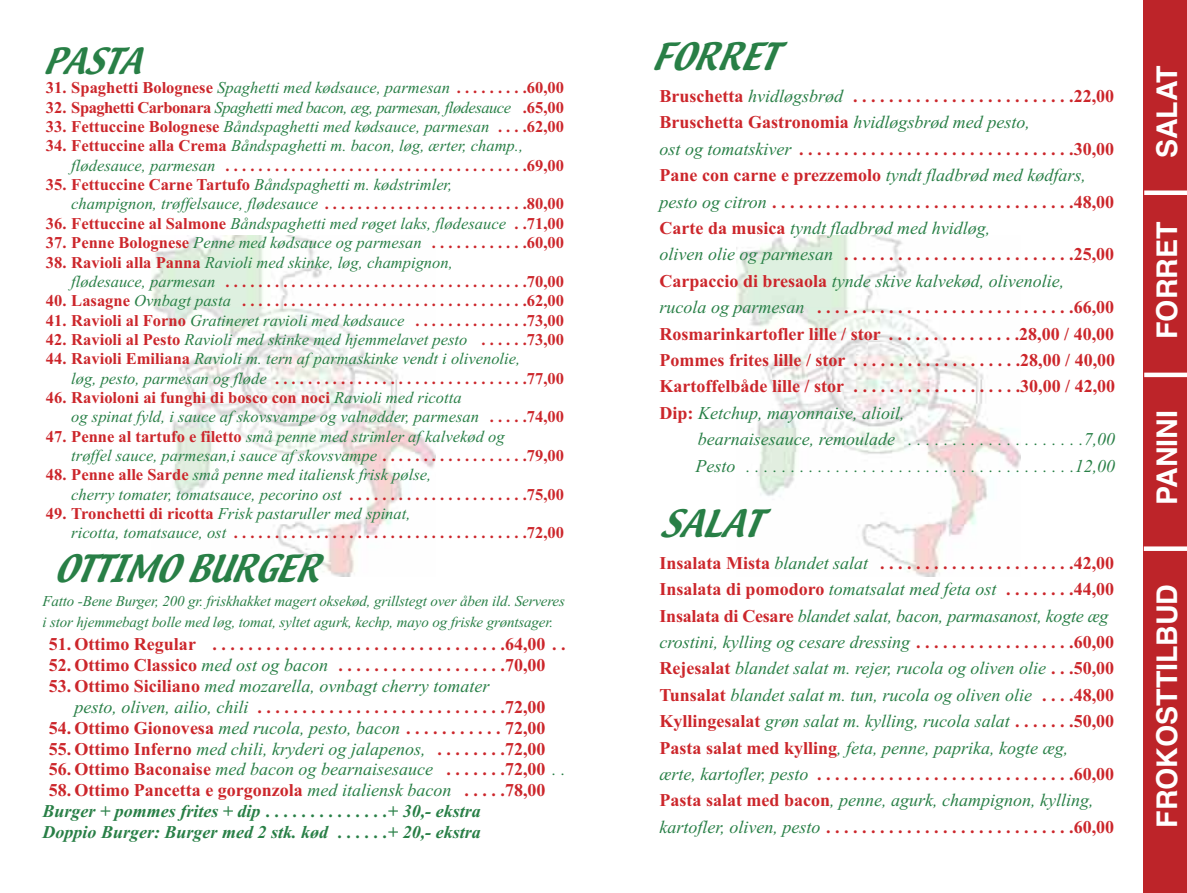
<style>
.page{position:relative;width:1187px;height:893px;background:#fff}
.page>*{position:absolute;margin:0;border:0;box-sizing:border-box;transform-origin:0 0}
.t1{font:italic 33px "Textile";color:#287f46}
.t2{font:italic 31.5px "Textile";color:#287f46}
.t3{font:700 28.5px "Helvetica";color:#fff}
.t4{font:700 18px/26.4px "Times New Roman";color:#cc262b}
.t5{font:italic 18px/26.4px "Times New Roman";color:#287f46}
.t6{font:italic 700 18px/20.9px "Times New Roman";color:#287f46}
.t7{font:italic 16.5px/19.4px "Times New Roman";color:#287f46}
.t8{font:700 16.5px/19.4px "Times New Roman";color:#cc262b}
.t9{font:italic 16.5px "Times New Roman";letter-spacing:-.03em;color:#287f46}
.t10{font:italic 15px/20.9px "Times New Roman";letter-spacing:-.01em;color:#287f46}
.s1{font-weight:400;font-style:italic;color:#287f46}
.s2{font-weight:700;font-style:normal;color:#cc262b}
.s3{font-style:normal;color:#cc262b}
.s4{font-weight:400}
</style>
<div class="page">
<img style="left:151px;top:236px;width:285px;height:341px">
<img style="left:736px;top:236px;width:284px;height:341px">
<div style="left:1143px;top:0;width:43px;height:893px;background:#bd2429"></div>
<div style="left:1144px;top:190px;width:42px;height:5px;background:#fff"></div>
<hr style="left:1144px;top:373px;width:42px;height:4px;background:#fff">
<div style="left:1143px;top:546px;width:43px;height:5px;background:#fff"></div>
<h2 class="t2" style="left:43px;top:45px;width:109px">PASTA</h2>
<p class="t8" style="left:46px;top:78px;width:519px">31. Spaghetti Bolognese <span class="s1">Spaghetti med kødsauce, parmesan</span> . . . . . . . . .60,00</p>
<p class="t9" style="left:46px;top:97px;width:519px"><span class="s2">32. Spaghetti Carbonara</span> Spaghetti med bacon, æg, parmesan, flødesauce <span class="s2">.65,00</span></p>
<p class="t7" style="left:46px;top:117px;width:519px"><span class="s2">33. Fettuccine Bolognese</span> Båndspaghetti med kødsauce, parmesan <span class="s2">. . . .62,00</span></p>
<p class="t8" style="left:71px;top:136px;width:494px;text-indent:-25px">34. Fettuccine alla Crema <span class="s1">Båndspaghetti m. bacon, løg, ærter, champ., flødesauce, parmesan</span> . . . . . . . . . . . . . . . . . . . . . . . . . . . . . . . . . . . . .69,00</p>
<p class="t7" style="left:71px;top:175px;width:494px;text-indent:-25px"><span class="s2">35. Fettuccine Carne Tartufo</span> Båndspaghetti m. kødstrimler,<br>champignon, trøffelsauce, flødesauce <span class="s2">. . . . . . . . . . . . . . . . . . . . . . . . .80,00</span></p>
<p class="t7" style="left:46px;top:213px;width:519px"><span class="s2">36. Fettuccine al Salmone</span> Båndspaghetti med røget laks, flødesauce <span class="s2">. .71,00</span></p>
<p class="t8" style="left:46px;top:233px;width:519px">37. Penne Bolognese <span class="s1">Penne med kødsauce og parmesan</span> . . . . . . . . . . . .60,00</p>
<p class="t8" style="left:71px;top:252px;width:494px;text-indent:-25px">38. Ravioli alla Panna <span class="s1">Ravioli med skinke, løg, champignon,<br>flødesauce, parmesan</span> . . . . . . . . . . . . . . . . . . . . . . . . . . . . . . . . . . . . .70,00</p>
<p class="t8" style="left:46px;top:291px;width:519px">40. Lasagne <span class="s1">Ovnbagt pasta</span> . . . . . . . . . . . . . . . . . . . . . . . . . . . . . . . . . . .62,00</p>
<p class="t8" style="left:46px;top:310px;width:519px">41. Ravioli al Forno <span class="s1">Gratineret ravioli med kødsauce</span> . . . . . . . . . . . . . .73,00</p>
<p class="t7" style="left:46px;top:330px;width:519px"><span class="s2">42. Ravioli al Pesto</span> Ravioli med skinke med hjemmelavet pesto <span class="s2">. . . . . .73,00</span></p>
<p class="t7" style="left:71px;top:349px;width:494px;text-indent:-25px"><span class="s2">44. Ravioli Emiliana</span> Ravioli m. tern af parmaskinke vendt i olivenolie,<br>løg, pesto, parmesan og fløde <span class="s2">. . . . . . . . . . . . . . . . . . . . . . . . . . . . . . .77,00</span></p>
<p class="t7" style="left:71px;top:388px;width:494px;text-indent:-25px"><span class="s2">46. Ravioloni ai funghi di bosco con noci</span> Ravioli med ricotta<br>og spinat fyld, i sauce af skovsvampe og valnødder, parmesan <span class="s2">. . . . .74,00</span></p>
<p class="t7" style="left:71px;top:426px;width:494px;text-indent:-25px"><span class="s2">47. Penne al tartufo e filetto</span> små penne med strimler af kalvekød og<br>trøffel sauce, parmesan,i sauce af skovsvampe <span class="s2">. . . . . . . . . . . . . . . . . .79,00</span></p>
<p class="t7" style="left:71px;top:465px;width:494px;text-indent:-25px"><span class="s2">48. Penne alle Sarde</span> små penne med italiensk frisk pølse,<br>cherry tomater, tomatsauce, pecorino ost <span class="s2">. . . . . . . . . . . . . . . . . . . . . .75,00</span></p>
<p class="t8" style="left:71px;top:504px;width:494px;text-indent:-25px">49. Tronchetti di ricotta <span class="s1">Frisk pastaruller med spinat,<br>ricotta, tomatsauce, ost</span> . . . . . . . . . . . . . . . . . . . . . . . . . . . . . . . . . . . .72,00</p>
<h1 class="t1" style="left:54px;top:552px;width:276px">OTTIMO BURGER</h1>
<p class="t10" style="left:43px;top:591px;width:524px">Fatto -Bene Burger, 200 gr. friskhakket magert oksekød, grillstegt over åben ild. Serveres i stor hjemmebagt bolle med løg, tomat, syltet agurk, kechp, mayo og friske grøntsager.</p>
<p class="t4" style="left:49px;top:631px;width:518px">51. Ottimo Regular . . . . . . . . . . . . . . . . . . . . . . . . . . . . . . . . .64,00 . .</p>
<p class="t4" style="left:49px;top:652px;width:498px">52. Ottimo Classico <span class="s1">med ost og bacon</span> . . . . . . . . . . . . . . . . . . .70,00</p>
<p class="t5" style="left:74px;top:675px;width:472px;line-height:20.9px;text-indent:-26px"><span class="s2">53. Ottimo Siciliano</span> med mozarella, ovnbagt cherry tomater<br>pesto, oliven, ailio, chili <span class="s2">. . . . . . . . . . . . . . . . . . . . . . . . . . . .72,00</span></p>
<p class="t4" style="left:49px;top:714px;width:498px">54. Ottimo Gionovesa <span class="s1">med rucola, pesto, bacon</span> . . . . . . . . . . . 72,00</p>
<p class="t4" style="left:49px;top:735px;width:498px">55. Ottimo Inferno <span class="s1">med chili, kryderi og jalapenos,</span> . . . . . . . .72,00</p>
<p class="t4" style="left:49px;top:756px;width:518px">56. Ottimo Baconaise <span class="s1">med bacon og bearnaisesauce</span> . . . . . . .72,00 <span class="s1">. .</span></p>
<p class="t6" style="left:42px;top:780px;width:504px;text-indent:6px"><span class="s3">58. Ottimo Pancetta e gorgonzola</span> <span class="s4">med italiensk bacon</span> <span class="s3">. . . . .78,00<br></span>Burger + pommes frites + dip . . . . . . . . . . . . . .+ 30,- ekstra<br>Doppio Burger: Burger med 2 stk. kød . . . . . .+ 20,- ekstra</p>
<h1 class="t1" style="left:651px;top:39px;width:126px">FORRET</h1>
<p class="t4" style="left:659px;top:83px;width:457px">Bruschetta <span class="s1">hvidløgsbrød</span> . . . . . . . . . . . . . . . . . . . . . . . . .22,00<br>Bruschetta Gastronomia <span class="s1">hvidløgsbrød med pesto,<br>ost og tomatskiver</span> . . . . . . . . . . . . . . . . . . . . . . . . . . . . . . .30,00<br>Pane con carne e prezzemolo <span class="s1">tyndt fladbrød med kødfars, pesto og citron</span> . . . . . . . . . . . . . . . . . . . . . . . . . . . . . . . . . .48,00<br>Carte da musica <span class="s1">tyndt fladbrød med hvidløg,<br>oliven olie og parmesan</span> . . . . . . . . . . . . . . . . . . . . . . . . . .25,00<br>Carpaccio di bresaola <span class="s1">tynde skive kalvekød, olivenolie, rucola og parmesan</span> . . . . . . . . . . . . . . . . . . . . . . . . . . . . .66,00<br>Rosmarinkartofler lille / stor . . . . . . . . . . . . . . .28,00 / 40,00<br>Pommes frites lille / stor . . . . . . . . . . . . . . . . . . .28,00 / 40,00<br>Kartoffelbåde lille / stor . . . . . . . . . . . . . . . . . . .30,00 / 42,00<br>Dip: <span class="s1">Ketchup, mayonnaise, alioil,</span></p>
<p class="t5" style="left:695px;top:426px;width:421px">bearnaisesauce, remoulade . . . . . . . . . . . . . . . . . . . .7,00<br>Pesto . . . . . . . . . . . . . . . . . . . . . . . . . . . . . . . . . . . . .12,00</p>
<h1 class="t1" style="left:659px;top:506px;width:101px">SALAT</h1>
<p class="t5" style="left:659px;top:549px;width:456px"><span class="s2">Insalata Mista</span> blandet salat <span class="s2">. . . . . . . . . . . . . . . . . . . . . .42,00<br>Insalata di pomodoro</span> tomatsalat med feta ost <span class="s2">. . . . . . . .44,00<br>Insalata di Cesare</span> blandet salat, bacon, parmasanost, kogte æg crostini, kylling og cesare dressing <span class="s2">. . . . . . . . . . . . . . . . . .60,00<br>Rejesalat</span> blandet salat m. rejer, rucola og oliven olie <span class="s2">. . .50,00<br>Tunsalat</span> blandet salat m. tun, rucola og oliven olie <span class="s2">. . . .48,00<br>Kyllingesalat</span> grøn salat m. kylling, rucola salat <span class="s2">. . . . . . .50,00<br>Pasta salat med kylling</span>, feta, penne, paprika, kogte æg,<br>ærte, kartofler, pesto <span class="s2">. . . . . . . . . . . . . . . . . . . . . . . . . . . . .60,00<br>Pasta salat med bacon</span>, penne, agurk, champignon, kylling, kartofler, oliven, pesto <span class="s2">. . . . . . . . . . . . . . . . . . . . . . . . . . . .60,00</span></p>
<h3 class="t3" style="left:1150px;top:158px;width:94px;rotate:-90deg">SALAT</h3>
<h3 class="t3" style="left:1150px;top:339px;width:119px;rotate:-90deg">FORRET</h3>
<h3 class="t3" style="left:1150px;top:505px;width:96px;rotate:-90deg">PANINI</h3>
<h3 class="t3" style="left:1150px;top:828px;width:245px;rotate:-90deg">FROKOSTTILBUD</h3>
</div>
